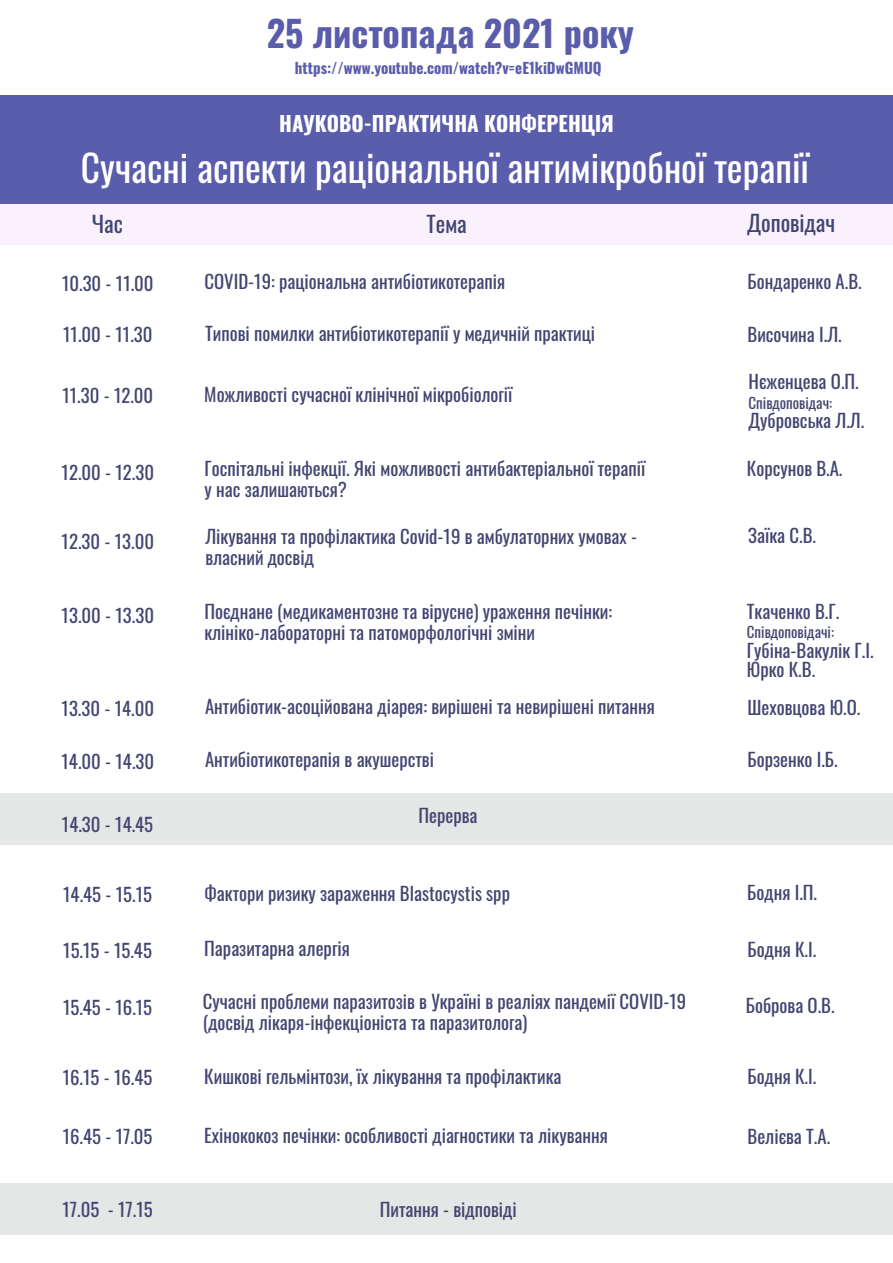
<style>
.page{position:relative;width:893px;height:1263px;background:#fff}
.page>*{position:absolute;margin:0;border:0;box-sizing:border-box;transform-origin:0 0}
.t1{font:37.5px "Oswald";color:#fff}
.t2{font:700 36px "Oswald";color:#5a5cac}
.t3{font:22.5px "Oswald";color:#434571}
.t4{font:700 21px "Oswald";color:#fff}
.t5{font:18.75px/19.5px "Oswald";color:#434571}
.t6{font:700 15px "Oswald";color:#5a5cac}
.t7{font:15px "Oswald";color:#434571}
</style>
<div class="page">
<div style="left:0;top:793px;width:893px;height:52px;background:#e5e6e6"></div>
<div style="left:0;top:95px;width:893px;height:149px;background:#5a5cac"></div>
<div style="left:0;top:204px;width:893px;height:40px;background:#faf1ff"></div>
<div style="left:0;top:1183px;width:893px;height:51px;background:#e5e6e6"></div>
<h2 class="t2" style="left:267px;top:5px;width:369px">25 листопада 2021 року</h2>
<p class="t6" style="left:295px;top:56px;width:308px">https://www.youtube.com/watch?v=eE1kiDwGMUQ</p>
<p class="t4" style="left:279px;top:107px;width:336px">НАУКОВО-ПРАКТИЧНА КОНФЕРЕНЦІЯ</p>
<h1 class="t1" style="left:81px;top:138px;width:729px">Сучасні аспекти раціональної антимікробної терапії</h1>
<p class="t3" style="left:92px;top:206px;width:33px">Час</p>
<p class="t3" style="left:427px;top:206px;width:42px">Тема</p>
<p class="t3" style="left:747px;top:205px;width:90px">Доповідач</p>
<p class="t5" style="left:62px;top:273px;width:93px">10.30 - 11.00</p>
<p class="t5" style="left:63px;top:324px;width:91px">11.00 - 11.30</p>
<p class="t5" style="left:62px;top:385px;width:92px">11.30 - 12.00</p>
<p class="t5" style="left:62px;top:462px;width:94px">12.00 - 12.30</p>
<p class="t5" style="left:62px;top:531px;width:94px">12.30 - 13.00</p>
<p class="t5" style="left:62px;top:605px;width:94px">13.00 - 13.30</p>
<p class="t5" style="left:62px;top:698px;width:94px">13.30 - 14.00</p>
<p class="t5" style="left:62px;top:750px;width:94px">14.00 - 14.30</p>
<p class="t5" style="left:62px;top:814px;width:93px">14.30 - 14.45</p>
<p class="t5" style="left:63px;top:884px;width:90px">14.45 - 15.15</p>
<p class="t5" style="left:63px;top:940px;width:90px">15.15 - 15.45</p>
<p class="t5" style="left:63px;top:996px;width:91px">15.45 - 16.15</p>
<p class="t5" style="left:63px;top:1067px;width:91px">16.15 - 16.45</p>
<p class="t5" style="left:63px;top:1125px;width:91px">16.45 - 17.05</p>
<p class="t5" style="left:62px;top:1199px;width:92px">17.05 - 17.15</p>
<p class="t5" style="left:205px;top:271px;width:302px">COVID-19: раціональна антибіотикотерапія</p>
<p class="t5" style="left:747px;top:271px;width:116px">Бондаренко А.В.</p>
<p class="t5" style="left:205px;top:322px;width:391px">Типові помилки антибіотикотерапії у медичній практиці</p>
<p class="t5" style="left:747px;top:324px;width:96px">Височина І.Л.</p>
<p class="t5" style="left:204px;top:383px;width:310px">Можливості сучасної клінічної мікробіології</p>
<p class="t5" style="left:748px;top:371px;width:112px">Нєженцева О.П.</p>
<p class="t7" style="left:748px;top:391px;width:85px">Співдоповідач:</p>
<p class="t5" style="left:748px;top:410px;width:117px">Дубровська Л.Л.</p>
<p class="t5" style="left:204px;top:458px;width:442px">Госпітальні інфекції. Які можливості антибактеріальної терапії</p>
<p class="t5" style="left:747px;top:458px;width:97px">Корсунов В.А.</p>
<p class="t5" style="left:204px;top:479px;width:144px">у нас залишаються?</p>
<p class="t5" style="left:205px;top:526px;width:433px">Лікування та профілактика Covid-19 в амбулаторних умовах -</p>
<p class="t5" style="left:748px;top:525px;width:69px">Заїка С.В.</p>
<p class="t5" style="left:205px;top:547px;width:110px">власний досвід</p>
<p class="t5" style="left:747px;top:601px;width:94px">Ткаченко В.Г.</p>
<p class="t7" style="left:747px;top:620px;width:89px">Співдоповідачі:</p>
<p class="t5" style="left:747px;top:640px;width:128px">Губіна-Вакулік Г.І.<br>Юрко К.В.</p>
<p class="t5" style="left:204px;top:600px;width:409px;line-height:21px">Поєднане (медикаментозне та вірусне) ураження печінки: клініко-лабораторні та патоморфологічні зміни</p>
<p class="t5" style="left:205px;top:696px;width:451px">Антибіотик-асоційована діарея: вирішені та невирішені питання</p>
<p class="t5" style="left:747px;top:696px;width:114px">Шеховцова Ю.О.</p>
<p class="t5" style="left:205px;top:749px;width:230px">Антибіотикотерапія в акушерстві</p>
<p class="t5" style="left:747px;top:749px;width:92px">Борзенко І.Б.</p>
<p class="t5" style="left:419px;top:805px;width:61px">Перерва</p>
<p class="t5" style="left:205px;top:883px;width:307px">Фактори ризику зараження Blastocystis spp</p>
<p class="t5" style="left:747px;top:882px;width:71px">Бодня І.П.</p>
<p class="t5" style="left:204px;top:938px;width:147px">Паразитарна алергія</p>
<p class="t5" style="left:747px;top:938px;width:70px">Бодня К.І.</p>
<p class="t5" style="left:203px;top:990px;width:485px">Сучасні проблеми паразитозів в Україні в реаліях пандемії COVID-19</p>
<p class="t5" style="left:746px;top:994px;width:90px">Боброва О.В.</p>
<p class="t5" style="left:203px;top:1011px;width:326px">(досвід лікаря-інфекціоніста та паразитолога)</p>
<p class="t5" style="left:204px;top:1065px;width:359px">Кишкові гельмінтози, їх лікування та профілактика</p>
<p class="t5" style="left:747px;top:1066px;width:70px">Бодня К.І.</p>
<p class="t5" style="left:204px;top:1124px;width:405px">Ехінококоз печінки: особливості діагностики та лікування</p>
<p class="t5" style="left:747px;top:1125px;width:84px">Велієва Т.А.</p>
<p class="t5" style="left:380px;top:1199px;width:139px">Питання - відповіді</p>
</div>
